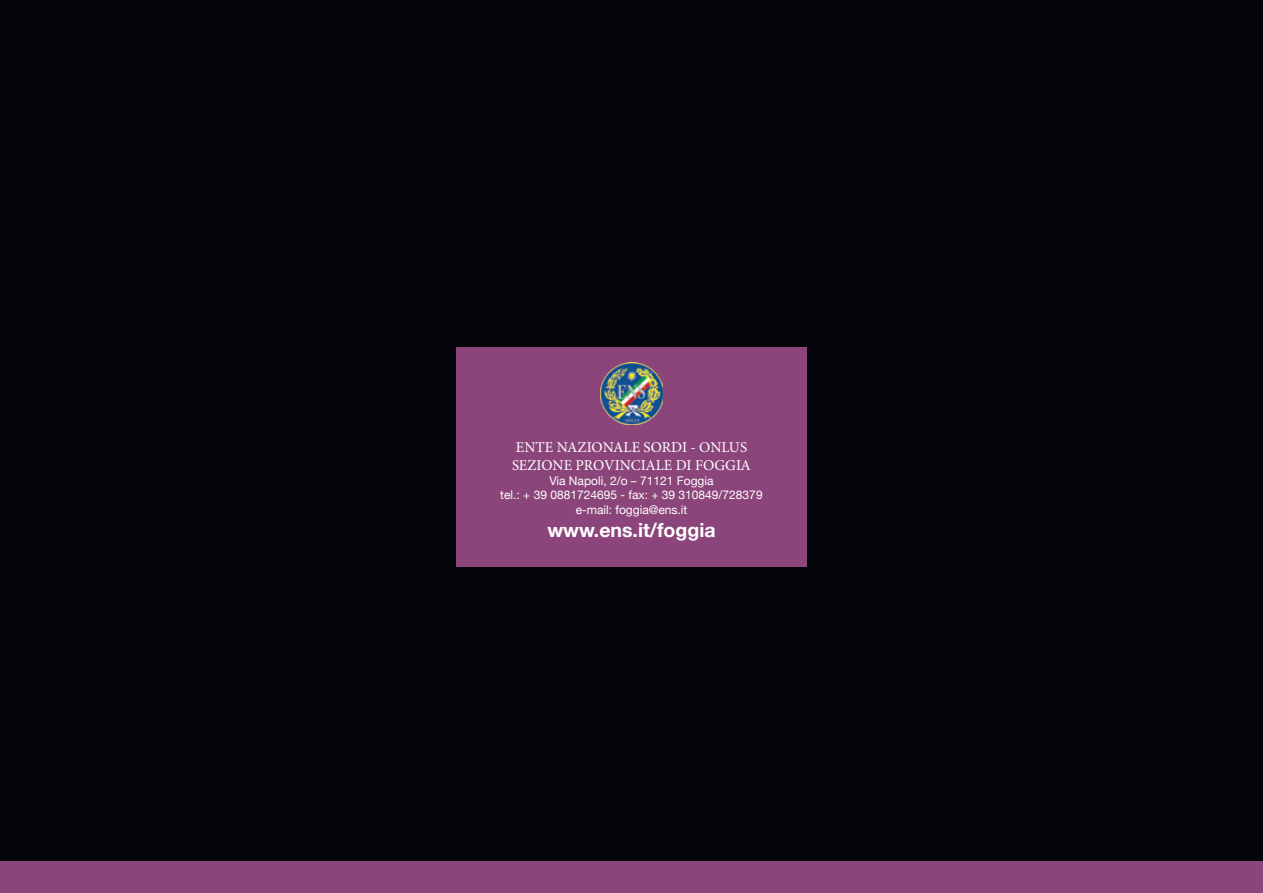
<style>
.page{position:relative;width:1263px;height:893px;background:#03050b}
.page>*{position:absolute;margin:0;border:0;box-sizing:border-box;transform-origin:0 0}
.t1{font:700 19.5px "Helvetica Neue";color:#fff}
.t2{font:15px/18px "Minion Pro";color:#fff}
.t3{font:12px/14.4px "Helvetica Neue";color:#fff;text-align:center}
</style>
<div class="page">
<div style="left:0;top:862px;width:1263px;height:31px;background:#8b457a"></div>
<div style="left:456px;top:347px;width:350px;height:220px;background:#8b457a"></div>
<img style="left:601px;top:362px;width:61px;height:63px">
<p class="t2" style="left:512px;top:439px;width:240px">ENTE NAZIONALE SORDI - ONLUS<br>SEZIONE PROVINCIALE DI FOGGIA</p>
<p class="t3" style="left:500px;top:473px;width:264px">Via Napoli, 2/o – 71121 Foggia<br>tel.: + 39 0881724695 - fax: + 39 310849/728379 e-mail: foggia@ens.it</p>
<h1 class="t1" style="left:547px;top:518px;width:170px">www.ens.it/foggia</h1>
</div>
